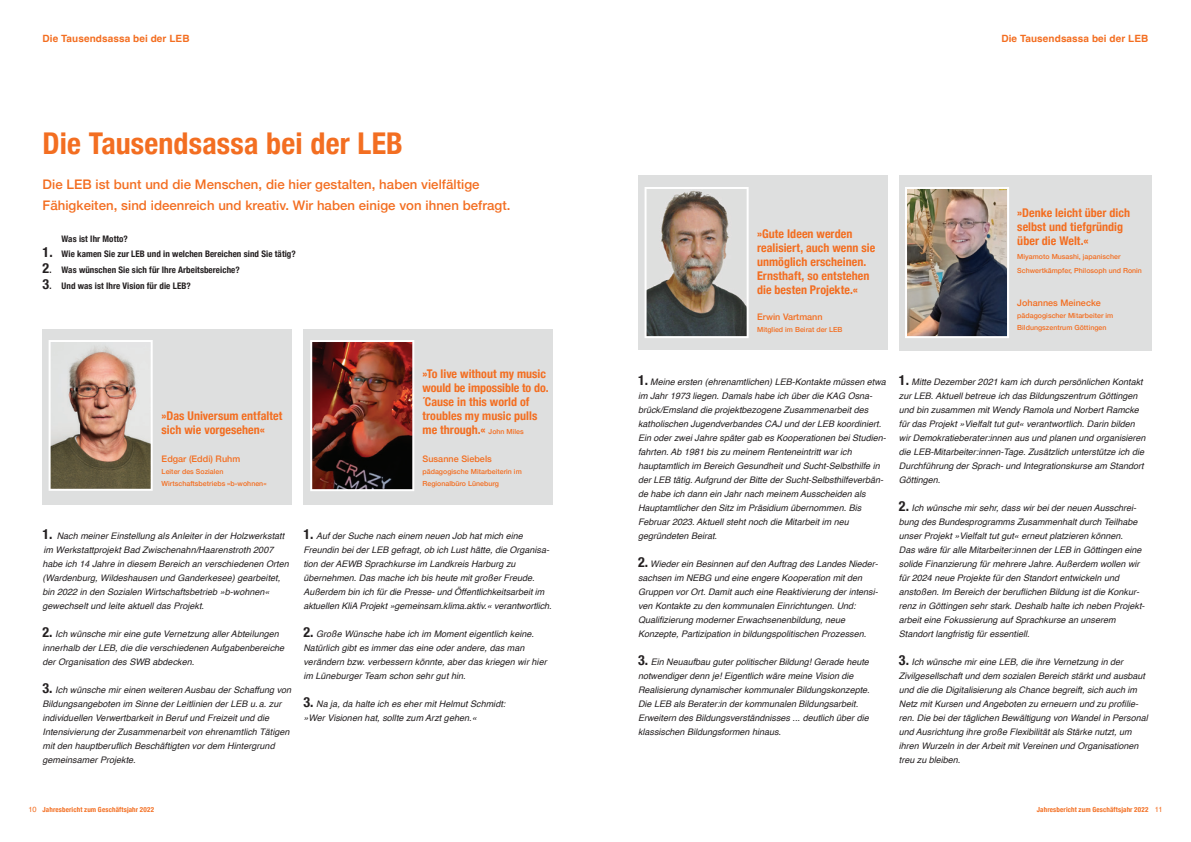
<style>
.page{position:relative;width:1191px;height:842px;background:#fff}
.page>*{position:absolute;margin:0;border:0;box-sizing:border-box;transform-origin:0 0}
.t1{font:700 condensed 30px "Helvetica Neue";letter-spacing:.005em;color:#f36e21}
.t2{font:500 13.2px/21px "Helvetica Neue";letter-spacing:.005em;color:#f36e21}
.t3{font:700 condensed 12px/14px "Helvetica Neue";letter-spacing:.005em;color:#f36e21}
.t4{font:700 10px "Helvetica";letter-spacing:.01em;color:#f36e21}
.t5{font:italic 9px/14px "Helvetica";color:#231f20}
.t6{font:700 condensed 9px "Helvetica Neue";letter-spacing:.01em;color:#231f20}
.t7{font:500 9px "Helvetica Neue";letter-spacing:.005em;color:#f36e21}
.t8{font:500 7px/12px "Helvetica Neue";letter-spacing:.005em;color:#f36e21}
.t9{font:700 condensed 7px "Helvetica Neue";letter-spacing:.02em;color:#f36e21}
.s1{font-size:14px}
.s2{font-weight:500;font-stretch:normal;font-size:7px}
.s3{font-family:"Helvetica Neue";font-weight:700;font-style:normal;font-stretch:condensed;font-size:14px}
.s4{font-family:"Helvetica";font-weight:400;font-stretch:normal;font-size:7.5px}
</style>
<div class="page">
<div style="left:43px;top:329px;width:249px;height:176px;background:#dedfdf"></div>
<div style="left:303px;top:329px;width:250px;height:176px;background:#dedfdf"></div>
<div style="left:638px;top:175px;width:249px;height:175px;background:#dedfdf"></div>
<div style="left:899px;top:175px;width:252px;height:175px;background:#dedfdf"></div>
<img style="left:49px;top:340px;width:104px;height:151px">
<img style="left:310px;top:340px;width:104px;height:151px">
<svg style="left:644px;top:187px;width:104px;height:151px"></svg>
<img style="left:905px;top:187px;width:104px;height:151px">
<p class="t4" style="left:43px;top:33px;width:149px">Die Tausendsassa bei der LEB</p>
<p class="t4" style="left:1001px;top:33px;width:149px">Die Tausendsassa bei der LEB</p>
<h1 class="t1" style="left:43px;top:119px;width:362px">Die Tausendsassa bei der LEB</h1>
<h2 class="t2" style="left:43px;top:173px;width:469px">Die LEB ist bunt und die Menschen, die hier gestalten, haben vielfältige<br>Fähigkeiten, sind ideenreich und kreativ. Wir haben einige von ihnen befragt.</h2>
<p class="t6" style="left:62px;top:231px;width:68px">Was ist Ihr Motto?</p>
<p class="t6" style="left:43px;top:247px;width:255px"><span class="s1">1.</span> Wie kamen Sie zur LEB und in welchen Bereichen sind Sie tätig?</p>
<p class="t6" style="left:43px;top:263px;width:199px"><span class="s1">2</span>. Was wünschen Sie sich für Ihre Arbeitsbereiche?</p>
<p class="t6" style="left:43px;top:279px;width:150px"><span class="s1">3</span>. Und was ist Ihre Vision für die LEB?</p>
<h3 class="t3" style="left:162px;top:408px;width:122px">»Das Universum entfaltet sich wie vorgesehen«</h3>
<p class="t7" style="left:162px;top:452px;width:80px">Edgar (Eddi) Ruhm</p>
<p class="t8" style="left:162px;top:465px;width:106px">Leiter des Sozialen<br>Wirtschaftsbetriebs »b-wohnen«</p>
<h3 class="t3" style="left:422px;top:366px;width:128px">»To live without my music would be impossible to do. ´Cause in this world of troubles my music pulls me through.« <span class="s2">John Miles</span></h3>
<p class="t7" style="left:422px;top:452px;width:71px">Susanne Siebels</p>
<p class="t8" style="left:422px;top:465px;width:101px">pädagogische Mitarbeiterin im<br>Regionalbüro Lüneburg</p>
<p class="t5" style="left:43px;top:529px;width:248px"><span class="s3">1.</span> Nach meiner Einstellung als Anleiter in der Holzwerkstatt im Werkstattprojekt Bad Zwischenahn/Haarenstroth 2007 habe ich 14 Jahre in diesem Bereich an verschiedenen Orten (Wardenburg, Wildeshausen und Ganderkesee) gearbeitet, bin 2022 in den Sozialen Wirtschaftsbetrieb »b-wohnen« gewechselt und leite aktuell das Projekt.</p>
<p class="t5" style="left:43px;top:627px;width:243px"><span class="s3">2.</span> Ich wünsche mir eine gute Vernetzung aller Abteilungen innerhalb der LEB, die die verschiedenen Aufgabenbereiche der Organisation des SWB abdecken.</p>
<p class="t5" style="left:43px;top:683px;width:250px"><span class="s3">3.</span> Ich wünsche mir einen weiteren Ausbau der Schaffung von Bildungsangeboten im Sinne der Leitlinien der LEB u. a. zur individuellen Verwertbarkeit in Beruf und Freizeit und die Intensivierung der Zusammenarbeit von ehrenamtlich Tätigen mit den hauptberuflich Beschäftigten vor dem Hintergrund gemeinsamer Projekte.</p>
<p class="t5" style="left:303px;top:529px;width:250px"><span class="s3">1.</span> Auf der Suche nach einem neuen Job hat mich eine Freundin bei der LEB gefragt, ob ich Lust hätte, die Organisa&shy;tion der AEWB Sprachkurse im Landkreis Harburg zu übernehmen. Das mache ich bis heute mit großer Freude.<br>Außerdem bin ich für die Presse- und Öffentlichkeitsarbeit im aktuellen KliA Projekt »gemeinsam.klima.aktiv.« verantwortlich.</p>
<p class="t5" style="left:303px;top:627px;width:245px"><span class="s3">2.</span> Große Wünsche habe ich im Moment eigentlich keine.<br>Natürlich gibt es immer das eine oder andere, das man verändern bzw. verbessern könnte, aber das kriegen wir hier im Lüneburger Team schon sehr gut hin.</p>
<p class="t5" style="left:303px;top:697px;width:203px"><span class="s3">3.</span> Na ja, da halte ich es eher mit Helmut Schmidt: »Wer Visionen hat, sollte zum Arzt gehen.«</p>
<h3 class="t3" style="left:757px;top:226px;width:120px">»Gute Ideen werden realisiert, auch wenn sie unmöglich erscheinen.<br>Ernsthaft, so entstehen die besten Projekte.«</h3>
<p class="t7" style="left:757px;top:310px;width:67px">Erwin Vartmann</p>
<p class="t8" style="left:757px;top:323px;width:87px">Mitglied im Beirat der LEB</p>
<h3 class="t3" style="left:1017px;top:205px;width:114px">»Denke leicht über dich selbst und tiefgründig über die Welt.«</h3>
<p class="t8" style="left:1017px;top:249px;width:126px;line-height:14px">Miyamoto Musashi, japanischer<br>Schwertkämpfer, Philosoph und Ronin</p>
<p class="t7" style="left:1017px;top:296px;width:85px">Johannes Meinecke</p>
<p class="t8" style="left:1017px;top:309px;width:97px">pädagogischer Mitarbeiter im<br>Bildungszentrum Göttingen</p>
<p class="t5" style="left:638px;top:375px;width:249px"><span class="s3">1.</span> Meine ersten (ehrenamtlichen) LEB-Kontakte müssen etwa im Jahr 1973 liegen. Damals habe ich über die KAG Osna&shy;brück/Emsland die projektbezogene Zusammenarbeit des katholischen Jugendverbandes CAJ und der LEB koordiniert.<br>Ein oder zwei Jahre später gab es Kooperationen bei Studien&shy;fahrten. Ab 1981 bis zu meinem Renteneintritt war ich hauptamtlich im Bereich Gesundheit und Sucht-Selbsthilfe in der LEB tätig. Aufgrund der Bitte der Sucht-Selbsthilfeverbän&shy;de habe ich dann ein Jahr nach meinem Ausscheiden als Hauptamtlicher den Sitz im Präsidium übernommen. Bis Februar 2023. Aktuell steht noch die Mitarbeit im neu gegründeten Beirat.</p>
<p class="t5" style="left:638px;top:557px;width:242px"><span class="s3">2.</span> Wieder ein Besinnen auf den Auftrag des Landes Nieder&shy;sachsen im NEBG und eine engere Kooperation mit den Gruppen vor Ort. Damit auch eine Reaktivierung der intensi&shy;ven Kontakte zu den kommunalen Einrichtungen. Und:<br>Qualifizierung moderner Erwachsenenbildung, neue Konzepte, Partizipation in bildungspolitischen Prozessen.</p>
<p class="t5" style="left:638px;top:655px;width:233px"><span class="s3">3.</span> Ein Neuaufbau guter politischer Bildung! Gerade heute notwendiger denn je! Eigentlich wäre meine Vision die Realisierung dynamischer kommunaler Bildungskonzepte.<br>Die LEB als Berater:in der kommunalen Bildungsarbeit.<br>Erweitern des Bildungsverständnisses ... deutlich über die klassischen Bildungsformen hinaus.</p>
<p class="t5" style="left:899px;top:375px;width:248px"><span class="s3">1.</span> Mitte Dezember 2021 kam ich durch persönlichen Kontakt zur LEB. Aktuell betreue ich das Bildungszentrum Göttingen und bin zusammen mit Wendy Ramola und Norbert Ramcke für das Projekt »Vielfalt tut gut« verantwortlich. Darin bilden wir Demokratieberater:innen aus und planen und organisieren die LEB-Mitarbeiter:innen-Tage. Zusätzlich unterstütze ich die Durchführung der Sprach- und Integrationskurse am Standort Göttingen.</p>
<p class="t5" style="left:899px;top:501px;width:247px"><span class="s3">2.</span> Ich wünsche mir sehr, dass wir bei der neuen Ausschrei&shy;bung des Bundesprogramms Zusammenhalt durch Teilhabe unser Projekt »Vielfalt tut gut« erneut platzieren können.<br>Das wäre für alle Mitarbeiter:innen der LEB in Göttingen eine solide Finanzierung für mehrere Jahre. Außerdem wollen wir für 2024 neue Projekte für den Standort entwickeln und anstoßen. Im Bereich der beruflichen Bildung ist die Konkur&shy;renz in Göttingen sehr stark. Deshalb halte ich neben Projekt&shy;arbeit eine Fokussierung auf Sprachkurse an unserem Standort langfristig für essentiell.</p>
<p class="t5" style="left:899px;top:655px;width:250px"><span class="s3">3.</span> Ich wünsche mir eine LEB, die ihre Vernetzung in der Zivilgesellschaft und dem sozialen Bereich stärkt und ausbaut und die die Digitalisierung als Chance begreift, sich auch im Netz mit Kursen und Angeboten zu erneuern und zu profilie&shy;ren. Die bei der täglichen Bewältigung von Wandel in Personal und Ausrichtung ihre große Flexibilität als Stärke nutzt, um ihren Wurzeln in der Arbeit mit Vereinen und Organisationen treu zu bleiben.</p>
<p class="t9" style="left:28px;top:804px;width:127px"><span class="s4">10</span> Jahresbericht zum Geschäftsjahr 2022</p>
<p class="t9" style="left:1037px;top:804px;width:127px">Jahresbericht zum Geschäftsjahr 2022 <span class="s4">11</span></p>
</div>
